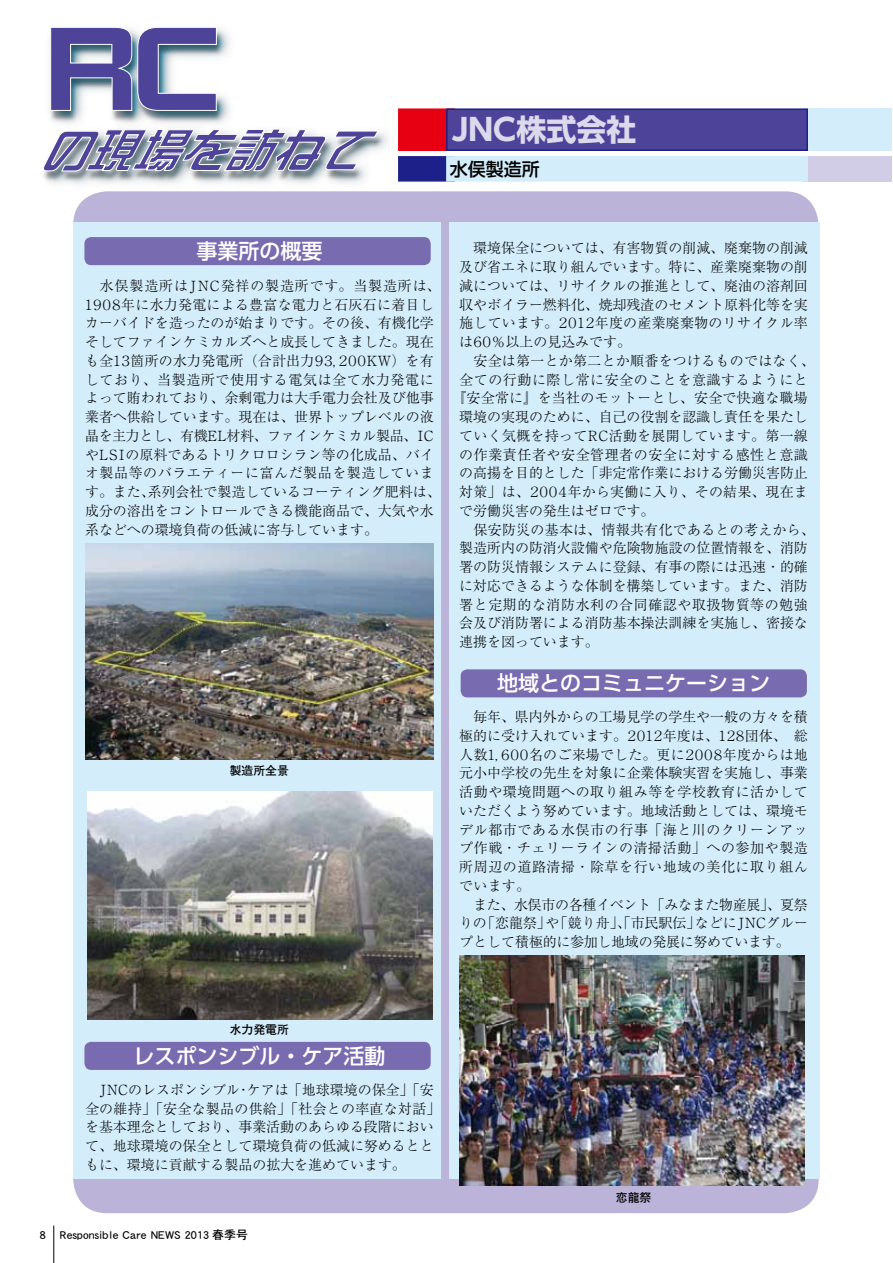
<style>
.page{position:relative;width:893px;height:1263px;background:#fff}
.page>*{position:absolute;margin:0;border:0;box-sizing:border-box;transform-origin:0 0}
.t1{font:700 30px "UD Shin Go Pro";letter-spacing:-.055em;color:#ddd9ec}
.t2{font:500 21px "UD Shin Go Pro";color:#fff}
.t3{font:500 18px "UD Shin Go Pro";color:#000}
.t4{font:300 13.95px/18.8px "Ryumin Pro";color:#000}
.t5{font:300 13.95px "Ryumin Pro";letter-spacing:.02em;color:#000}
.t6{font:300 13.95px "Ryumin Pro";letter-spacing:.045em;color:#000}
.t7{font:300 13.95px "Ryumin Pro";letter-spacing:.025em;color:#000}
.t8{font:12px "DFHS Gothic Std W5";color:#000}
.t9{font:700 11.85px "Futo Go B101 Pro";color:#000}
</style>
<div class="page">
<hr style="left:54px;top:1225px;width:1px;height:38px;background:#000">
<img style="left:43px;top:172px;width:35px;height:12px">
<img style="left:78px;top:172px;width:45px;height:12px">
<img style="left:123px;top:172px;width:145px;height:12px">
<img style="left:174px;top:172px;width:87px;height:12px">
<img style="left:268px;top:172px;width:48px;height:12px">
<img style="left:316px;top:132px;width:72px;height:52px">
<svg style="left:43px;top:129px;width:337px;height:43px"></svg>
<img style="left:43px;top:47px;width:85px;height:86px">
<img style="left:128px;top:28px;width:111px;height:106px">
<svg style="left:50px;top:27px;width:167px;height:84px"></svg>
<div style="left:73px;top:191px;width:746px;height:1022px;background:#bbb3d8;border-radius:34px"></div>
<div style="left:803px;top:156px;width:89px;height:26px;background:#d2cde6"></div>
<div style="left:803px;top:108px;width:89px;height:43px;background:#d3edfb"></div>
<div style="left:449px;top:222px;width:370px;height:957px;background:#d3edfb"></div>
<div style="left:73px;top:222px;width:367px;height:957px;background:#d3edfb"></div>
<div style="left:398px;top:156px;width:57px;height:26px;background:#1d2088;border:2px solid #1d2088"></div>
<div style="left:398px;top:108px;width:57px;height:43px;background:#e60012;border:2px solid #e60012"></div>
<div style="left:446px;top:156px;width:362px;height:26px;background:#d3edfb;border:2px solid #d3edfb"></div>
<div style="left:446px;top:108px;width:362px;height:43px;background:#4d4398;border:2px solid #1d2088"></div>
<div style="left:84px;top:237px;width:347px;height:28px;background:#796baf;border-radius:7px"></div>
<div style="left:84px;top:1042px;width:347px;height:28px;background:#796baf;border-radius:7px"></div>
<div style="left:461px;top:669px;width:346px;height:28px;background:#796baf;border-radius:7px"></div>
<img style="left:85px;top:543px;width:349px;height:217px">
<img style="left:87px;top:791px;width:346px;height:229px">
<img style="left:459px;top:955px;width:346px;height:231px">
<h1 class="t1" style="left:445px;top:105px;width:193px">ＪＮＣ株式会社</h1>
<p class="t3" style="left:450px;top:154px;width:91px">水俣製造所</p>
<h2 class="t2" style="left:196px;top:234px;width:127px">事業所の概要</h2>
<p class="t4" style="left:82px;top:275px;width:360px">　水俣製造所はＪＮＣ発祥の製造所です。当製造所は、<br>１９０８年に水力発電による豊富な電力と石灰石に着目しカーバイドを造ったのが始まりです。その後、有機化学そしてファインケミカルズへと成長してきました。現在も全１３箇所の水力発電所（合計出力９３,２００ＫＷ）を有しており、当製造所で使用する電気は全て水力発電によって賄われており、余剰電力は大手電力会社及び他事業者へ供給しています。現在は、世界トップレベルの液晶を主力とし、有機ＥＬ材料、ファインケミカル製品、ＩＣやＬＳＩの原料であるトリクロロシラン等の化成品、バイオ製品等のバラエティーに富んだ製品を製造しています。また、系列会社で製造しているコーティング肥料は、成分の溶出をコントロールできる機能商品で、大気や水系などへの環境負荷の低減に寄与しています。</p>
<p class="t9" style="left:230px;top:761px;width:61px">製造所全景</p>
<p class="t4" style="left:459px;top:238px;width:350px">　環境保全については、有害物質の削減、廃棄物の削減</p>
<p class="t4" style="left:459px;top:256px;width:350px">及び省エネに取り組んでいます。特に、産業廃棄物の削</p>
<p class="t4" style="left:459px;top:275px;width:350px">減については、リサイクルの推進として、廃油の溶剤回</p>
<p class="t4" style="left:459px;top:294px;width:350px">収やボイラー燃料化、焼却残渣のセメント原料化等を実</p>
<p class="t5" style="left:459px;top:312px;width:350px">施しています。２０１２年度の産業廃棄物のリサイクル率</p>
<p class="t4" style="left:459px;top:331px;width:173px">は６０％以上の見込みです。</p>
<p class="t5" style="left:459px;top:350px;width:357px">　安全は第一とか第二とか順番をつけるものではなく、</p>
<p class="t6" style="left:459px;top:368px;width:350px">全ての行動に際し常に安全のことを意識するようにと</p>
<p class="t5" style="left:452px;top:387px;width:357px">『安全常に』を当社のモットーとし、安全で快適な職場</p>
<p class="t4" style="left:459px;top:406px;width:350px">環境の実現のために、自己の役割を認識し責任を果たし</p>
<p class="t7" style="left:459px;top:425px;width:350px">ていく気概を持ってＲＣ活動を展開しています。第一線</p>
<p class="t6" style="left:459px;top:443px;width:350px">の作業責任者や安全管理者の安全に対する感性と意識</p>
<p class="t4" style="left:459px;top:462px;width:350px">の高揚を目的とした「非定常作業における労働災害防止</p>
<p class="t4" style="left:459px;top:481px;width:350px">対策」は、２００４年から実働に入り、その結果、現在ま</p>
<p class="t4" style="left:459px;top:500px;width:197px">で労働災害の発生はゼロです。</p>
<p class="t5" style="left:459px;top:518px;width:357px">　保安防災の基本は、情報共有化であるとの考えから、</p>
<p class="t4" style="left:459px;top:537px;width:350px">製造所内の防消火設備や危険物施設の位置情報を、消防</p>
<p class="t4" style="left:459px;top:556px;width:350px">署の防災情報システムに登録、有事の際には迅速・的確</p>
<p class="t4" style="left:459px;top:575px;width:350px">に対応できるような体制を構築しています。また、消防</p>
<p class="t6" style="left:459px;top:593px;width:350px">署と定期的な消防水利の合同確認や取扱物質等の勉強</p>
<p class="t4" style="left:459px;top:612px;width:350px">会及び消防署による消防基本操法訓練を実施し、密接な</p>
<p class="t4" style="left:459px;top:631px;width:141px">連携を図っています。</p>
<h2 class="t2" style="left:497px;top:666px;width:275px">地域とのコミュニケーション</h2>
<p class="t4" style="left:459px;top:706px;width:350px">　毎年、県内外からの工場見学の学生や一般の方々を積極的に受け入れています。２０１２年度は、１２８団体、　総人数１,６００名のご来場でした。更に２００８年度からは地元小中学校の先生を対象に企業体験実習を実施し、事業活動や環境問題への取り組み等を学校教育に活かしていただくよう努めています。地域活動としては、環境モデル都市である水俣市の行事「海と川のクリーンアップ作戦・チェリーラインの清掃活動」への参加や製造所周辺の道路清掃・除草を行い地域の美化に取り組んでいます。<br>　また、水俣市の各種イベント「みなまた物産展」、夏祭りの「恋龍祭」や「競り舟」、「市民駅伝」などにＪＮＣグループとして積極的に参加し地域の発展に努めています。</p>
<p class="t9" style="left:230px;top:1019px;width:61px">水力発電所</p>
<h2 class="t2" style="left:133px;top:1038px;width:253px">レスポンシブル・ケア活動</h2>
<p class="t4" style="left:85px;top:1079px;width:357px">　ＪＮＣのレスポンシブル・ケアは「地球環境の保全」「安全の維持」「安全な製品の供給」「社会との率直な対話」を基本理念としており、事業活動のあらゆる段階において、地球環境の保全として環境負荷の低減に努めるとともに、環境に貢献する製品の拡大を進めています。</p>
<p class="t8" style="left:40px;top:1228px;width:210px">8 Responsible Care NEWS 2013 春季号</p>
<p class="t9" style="left:616px;top:1188px;width:37px">恋龍祭</p>
</div>
